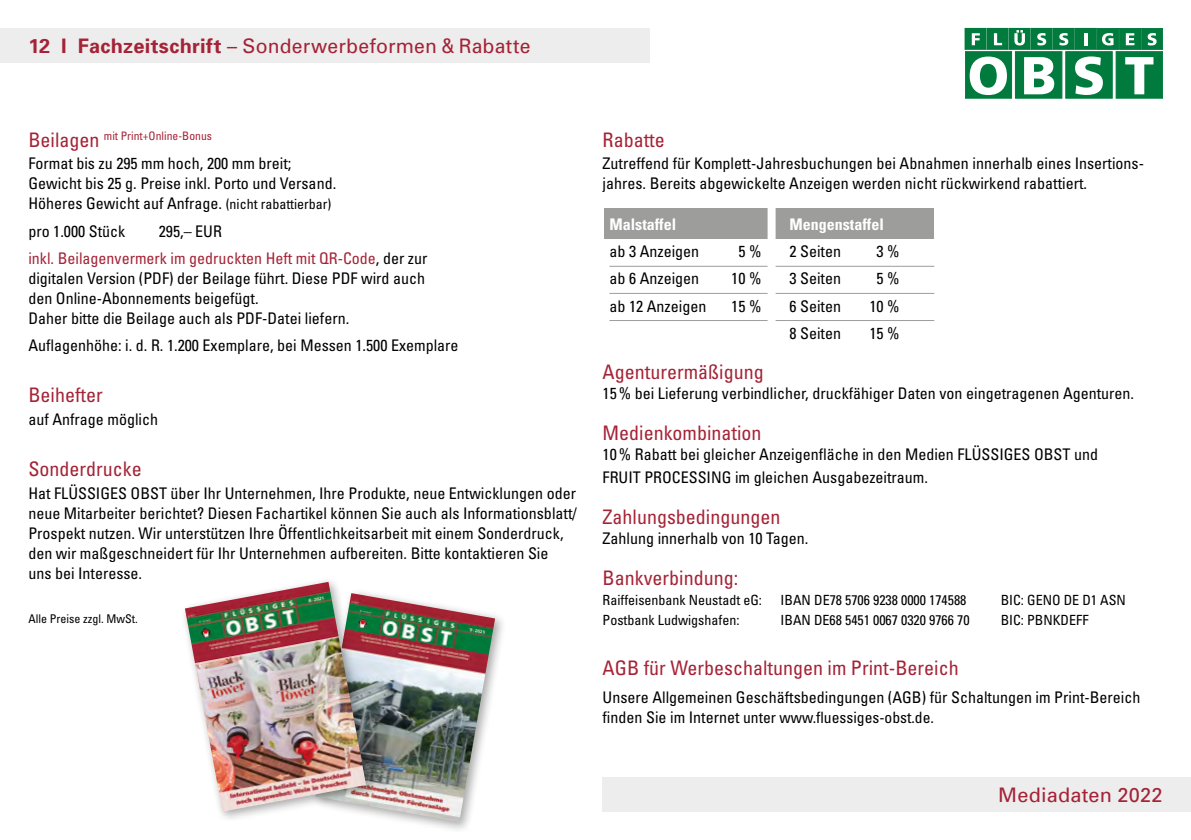
<style>
.page{position:relative;width:1191px;height:840px;background:#fff}
.page>*{position:absolute;margin:0;border:0;box-sizing:border-box;transform-origin:0 0}
.t1{font:condensed 20px "Univers";color:#a52336}
.t2{font:20px "Univers";letter-spacing:.01em;color:#a52336}
.t3{font:condensed 16px/20px "Univers";color:#000}
.t4{font:condensed 16px/27px "Univers";color:#a52336}
.t5{font:700 condensed 16px "Univers";color:#fff}
.t6{font:condensed 15.6px "Univers";color:#000}
.t7{font:condensed 14px "Univers";color:#000}
.t8{font:condensed 12px "Univers";color:#000}
.t9{font:condensed 11.6px "Univers";color:#a52336}
.s1{font-weight:700}
.s2{font-stretch:condensed}
.s3{font-size:20px}
.s4{font-size:14px}
.s5{color:#000}
.s6{font-size:16px}
</style>
<div class="page">
<div style="left:965px;top:28px;width:21px;height:21px;background:#007b3d"></div>
<div style="left:987px;top:28px;width:21px;height:21px;background:#007b3d"></div>
<div style="left:1009px;top:28px;width:21px;height:21px;background:#007b3d"></div>
<div style="left:1031px;top:28px;width:21px;height:21px;background:#007b3d"></div>
<div style="left:1053px;top:28px;width:21px;height:21px;background:#007b3d"></div>
<div style="left:1075px;top:28px;width:21px;height:21px;background:#007b3d"></div>
<svg style="left:971px;top:33px;width:8px;height:12px"></svg>
<svg style="left:994px;top:33px;width:8px;height:12px"></svg>
<svg style="left:1014px;top:30px;width:11px;height:15px"></svg>
<svg style="left:1037px;top:33px;width:9px;height:12px"></svg>
<svg style="left:1059px;top:33px;width:9px;height:12px"></svg>
<svg style="left:1084px;top:33px;width:3px;height:12px"></svg>
<div style="left:1119px;top:28px;width:21px;height:21px;background:#007b3d;border:1px solid #007b3d"></div>
<svg style="left:1125px;top:33px;width:9px;height:12px"></svg>
<div style="left:1141px;top:28px;width:21px;height:21px;background:#007b3d;border:1px solid #007b3d"></div>
<svg style="left:1147px;top:33px;width:9px;height:12px"></svg>
<div style="left:1097px;top:28px;width:21px;height:21px;background:#007b3d"></div>
<svg style="left:1102px;top:33px;width:11px;height:12px"></svg>
<div style="left:1116px;top:52px;width:46px;height:46px;background:#007b3d;border:1px solid #007b3d"></div>
<div style="left:965px;top:52px;width:46px;height:46px;background:#007b3d"></div>
<div style="left:1015px;top:52px;width:47px;height:46px;background:#007b3d"></div>
<div style="left:1065px;top:52px;width:47px;height:46px;background:#007b3d;border:1px solid #007b3d"></div>
<svg style="left:969px;top:56px;width:38px;height:39px"></svg>
<svg style="left:1024px;top:57px;width:30px;height:37px"></svg>
<svg style="left:1075px;top:56px;width:27px;height:39px"></svg>
<svg style="left:1125px;top:57px;width:28px;height:37px"></svg>
<div style="left:602px;top:777px;width:589px;height:34px;background:#ededed"></div>
<div style="left:0;top:28px;width:650px;height:34px;background:#ededed"></div>
<div style="left:604px;top:208px;width:330px;height:31px;background:#9d9d9c"></div>
<hr style="left:609px;top:265px;width:325px;height:1px;background:#9d9d9c">
<hr style="left:609px;top:293px;width:325px;height:1px;background:#9d9d9c">
<hr style="left:609px;top:320px;width:325px;height:1px;background:#9d9d9c">
<div style="left:767px;top:205px;width:8px;height:129px;background:#fff"></div>
<div style="left:310px;top:587px;width:197px;height:246px;background:#000;opacity:.35"></div>
<img style="left:377px;top:592px;width:118px;height:229px">
<div style="left:179px;top:576px;width:198px;height:247px;background:#000;opacity:.35"></div>
<img style="left:185px;top:581px;width:181px;height:230px">
<p class="t2" style="left:28px;top:35px;width:503px"><span class="s1">12 I Fachzeitschrift</span> – Sonderwerbeformen <span class="s2">&amp;</span> Rabatte</p>
<p class="t9" style="left:28px;top:128px;width:185px"><span class="s3">Beilagen</span> mit Print+Online-Bonus</p>
<p class="t3" style="left:28px;top:153px;width:309px">Format bis zu 295 mm hoch, 200 mm breit;<br>Gewicht bis 25 g. Preise inkl. Porto und Versand.<br>Höheres Gewicht auf Anfrage. <span class="s4">(nicht rabattierbar)</span></p>
<p class="t3" style="left:28px;top:220px;width:98px">pro 1.000 Stück</p>
<p class="t4" style="left:28px;top:217px;width:401px;text-indent:130px"><span class="s5">295,– EUR<br></span>inkl. Beilagenvermerk im gedruckten Heft mit QR-Code<span class="s5">, der zur</span></p>
<p class="t3" style="left:28px;top:267px;width:398px">digitalen Version (PDF) der Beilage führt. Diese PDF wird auch den Online-Abonnements beigefügt.<br>Daher bitte die Beilage auch als PDF-Datei liefern.</p>
<p class="t3" style="left:28px;top:335px;width:432px">Auflagenhöhe: i. d. R. 1.200 Exemplare, bei Messen 1.500 Exemplare</p>
<p class="t1" style="left:28px;top:382px;width:76px">Beihefter</p>
<p class="t3" style="left:28px;top:408px;width:131px">auf Anfrage möglich</p>
<p class="t1" style="left:28px;top:456px;width:115px">Sonderdrucke</p>
<p class="t3" style="left:28px;top:482px;width:550px">Hat FLÜSSIGES OBST über Ihr Unternehmen, Ihre Produkte, neue Entwicklungen oder neue Mitarbeiter berichtet? Diesen Fachartikel können Sie auch als Informationsblatt/ Prospekt nutzen. Wir unterstützen Ihre Öffentlichkeitsarbeit mit einem Sonderdruck, den wir maßgeschneidert für Ihr Unternehmen aufbereiten. Bitte kontaktieren Sie<br>uns bei Interesse.</p>
<p class="t8" style="left:28px;top:611px;width:111px">Alle Preise zzgl. MwSt.</p>
<p class="t1" style="left:602px;top:127px;width:64px">Rabatte</p>
<p class="t3" style="left:602px;top:153px;width:543px">Zutreffend für Komplett-Jahresbuchungen bei Abnahmen innerhalb eines Insertions&shy;jahres. Bereits abgewickelte Anzeigen werden nicht rückwirkend rabattiert.</p>
<p class="t5" style="left:609px;top:214px;width:68px">Malstaffel</p>
<p class="t5" style="left:789px;top:214px;width:96px">Mengenstaffel</p>
<p class="t3" style="left:609px;top:241px;width:91px">ab 3 Anzeigen</p>
<p class="t3" style="left:738px;top:241px;width:25px">5 %</p>
<p class="t3" style="left:789px;top:241px;width:53px">2 Seiten</p>
<p class="t3" style="left:876px;top:241px;width:25px">3 %</p>
<p class="t3" style="left:609px;top:268px;width:91px">ab 6 Anzeigen</p>
<p class="t3" style="left:731px;top:268px;width:32px">10 %</p>
<p class="t3" style="left:789px;top:268px;width:53px">3 Seiten</p>
<p class="t3" style="left:876px;top:268px;width:25px">5 %</p>
<p class="t3" style="left:609px;top:295px;width:98px">ab 12 Anzeigen</p>
<p class="t3" style="left:731px;top:295px;width:32px">15 %</p>
<p class="t3" style="left:789px;top:295px;width:53px">6 Seiten</p>
<p class="t3" style="left:869px;top:295px;width:32px">10 %</p>
<p class="t3" style="left:789px;top:322px;width:53px">8 Seiten</p>
<p class="t3" style="left:869px;top:322px;width:32px">15 %</p>
<p class="t1" style="left:602px;top:359px;width:163px">Agenturermäßigung</p>
<p class="t3" style="left:602px;top:383px;width:533px">15% bei Lieferung verbindlicher, druckfähiger Daten von eingetragenen Agenturen.</p>
<p class="t1" style="left:602px;top:420px;width:160px">Medienkombination</p>
<p class="t3" style="left:602px;top:442px;width:497px;line-height:22.8px">10% Rabatt bei gleicher Anzeigenfläche in den Medien FLÜSSIGES OBST und<br>FRUIT PROCESSING im gleichen Ausgabezeitraum.</p>
<p class="t1" style="left:602px;top:504px;width:179px">Zahlungsbedingungen</p>
<p class="t3" style="left:602px;top:527px;width:207px">Zahlung innerhalb von 10 Tagen.</p>
<p class="t1" style="left:602px;top:565px;width:137px">Bankverbindung:</p>
<p class="t7" style="left:602px;top:591px;width:161px">Raiffeisenbank Neustadt eG:</p>
<p class="t7" style="left:780px;top:591px;width:187px">IBAN DE78 5706 9238 0000 174588</p>
<p class="t7" style="left:1000px;top:591px;width:127px">BIC: GENO DE D1 ASN</p>
<p class="t7" style="left:602px;top:611px;width:138px">Postbank Ludwigshafen:</p>
<p class="t7" style="left:780px;top:611px;width:190px">IBAN DE68 5451 0067 0320 9766 70</p>
<p class="t7" style="left:1000px;top:611px;width:89px">BIC: PBNKDEFF</p>
<p class="t1" style="left:602px;top:654px;width:358px">AGB für Werbeschaltungen im Print-Bereich</p>
<p class="t3" style="left:602px;top:687px;width:539px">Unsere Allgemeinen Geschäftsbedingungen (AGB) für Schaltungen im Print-Bereich</p>
<p class="t6" style="left:602px;top:707px;width:333px"><span class="s6">finden Sie im Internet</span> unter www.fluessiges-obst.de.</p>
<p class="t2" style="left:998px;top:782px;width:166px">Mediadaten 2022</p>
</div>
